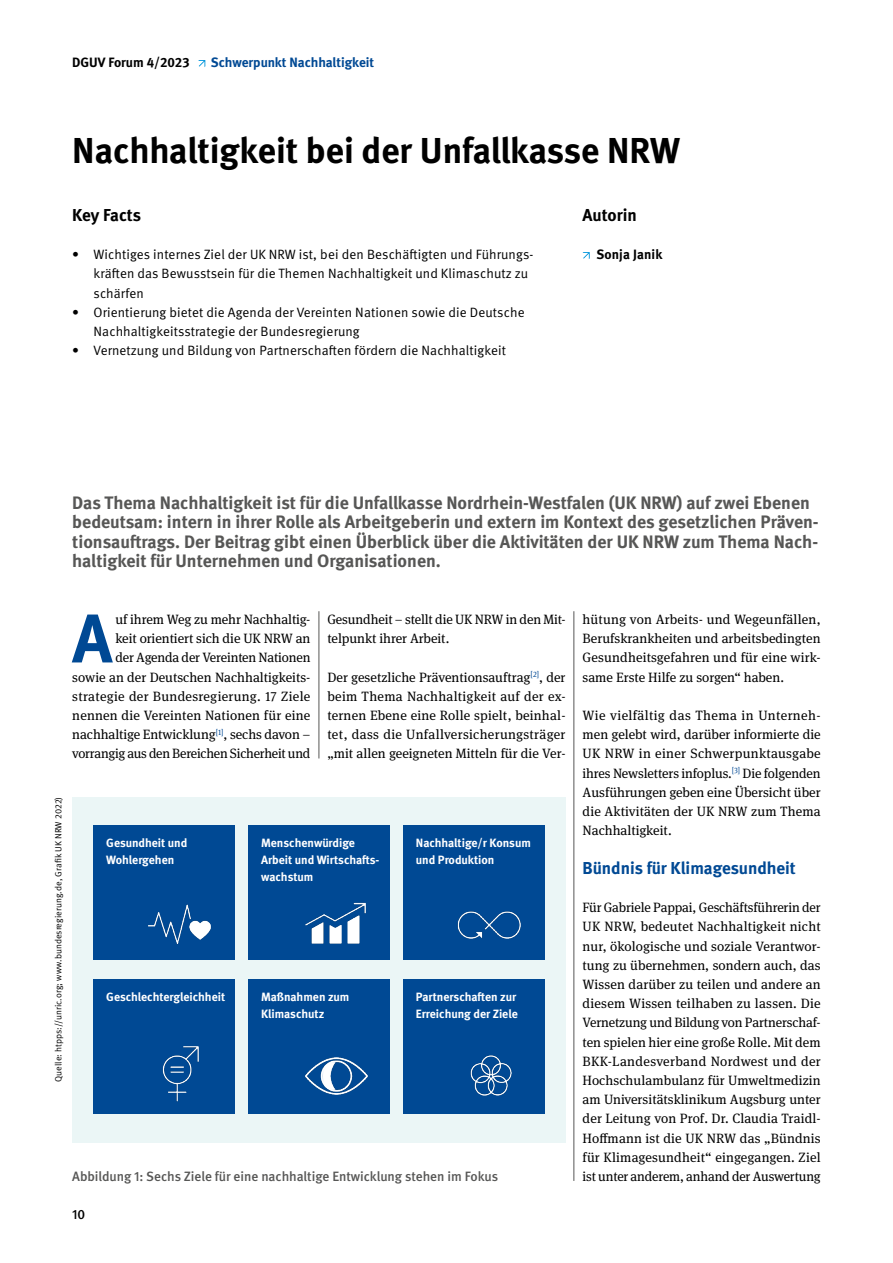
<style>
.page{position:relative;width:893px;height:1263px;background:#fff}
.page>*{position:absolute;margin:0;border:0;box-sizing:border-box;transform-origin:0 0}
.Fließtext_Initial_bo{font:700 68.7px "DGUV Meta";color:#004994}
.t1{font:700 36px "DGUV Meta";color:#000}
.Anleser_bold_12pt{font:700 18px/19.5px "DGUV Meta";color:#575756}
.t2{font:700 17.25px "DGUV Meta";letter-spacing:-.005em;color:#004994}
.t3{font:700 17.25px "DGUV Meta";color:#000}
.Fließtext_book_9pt{font:13.5px/19.2px "DGUV Meta Serif";color:#000;text-align:justify}
.Fließtext_Initial_bo-2{font:13.5px/19.2px "DGUV Meta Serif";letter-spacing:-.005em;color:#000;text-align:right}
.t4{font:13.5px/19.2px "DGUV Meta";letter-spacing:.01em;color:#000}
.t5{font:500 13.5px "DGUV Meta";color:#575756}
.Autoren_Name_bold_9p{font:700 13.5px "DGUV Meta";color:#000}
.t6{font:700 13.5px "DGUV Meta";color:#004994}
.t7{font:500 13.5px "DGUV Meta";color:#000}
.Headline_bold_24pt{font:700 12px/16.5px "DGUV Meta";color:#fff}
.t8{font:9px "DGUV Meta";letter-spacing:.01em;color:#000}
</style>
<div class="page">
<svg style="left:198px;top:60px;width:7px;height:7px"></svg>
<svg style="left:583px;top:252px;width:7px;height:7px"></svg>
<hr style="left:319px;top:611px;width:1px;height:147px;background:#575756">
<hr style="left:574px;top:611px;width:1px;height:570px;background:#575756">
<div style="left:72px;top:797px;width:494px;height:345px;background:#ebf6f6"></div>
<div style="left:94px;top:826px;width:141px;height:134px;background:#004994"></div>
<img style="left:148px;top:904px;width:63px;height:41px">
<div style="left:248px;top:826px;width:141px;height:134px;background:#004994"></div>
<img style="left:305px;top:902px;width:61px;height:42px">
<div style="left:403px;top:826px;width:141px;height:134px;background:#004994"></div>
<img style="left:457px;top:911px;width:64px;height:28px">
<div style="left:94px;top:979px;width:141px;height:135px;background:#004994"></div>
<img style="left:162px;top:1046px;width:37px;height:56px">
<div style="left:248px;top:979px;width:141px;height:135px;background:#004994"></div>
<img style="left:305px;top:1057px;width:63px;height:38px">
<div style="left:403px;top:979px;width:141px;height:135px;background:#004994"></div>
<img style="left:470px;top:1055px;width:42px;height:41px">
<p class="Autoren_Name_bold_9p" style="left:72px;top:54px;width:119px">DGUV Forum 4/2023</p>
<p class="t6" style="left:211px;top:54px;width:165px">Schwerpunkt Nachhaltigkeit</p>
<h3 class="t1" style="left:72px;top:129px;width:609px">Nachhaltigkeit bei der Unfallkasse NRW</h3>
<h4 class="t3" style="left:72px;top:205px;width:70px">Key Facts</h4>
<p class="t4" style="left:94px;top:245px;width:441px;text-indent:-21px">• Wichtiges internes Ziel der UK NRW ist, bei den Beschäftigten und Führungs&shy;kräften das Bewusstsein für die Themen Nachhaltigkeit und Klimaschutz zu schärfen</p>
<p class="t4" style="left:94px;top:303px;width:433px;text-indent:-21px">• Orientierung bietet die Agenda der Vereinten Nationen sowie die Deutsche<br>Nachhaltigkeitsstrategie der Bundesregierung</p>
<p class="t4" style="left:72px;top:341px;width:435px">• Vernetzung und Bildung von Partnerschaften fördern die Nachhaltigkeit</p>
<h4 class="t3" style="left:583px;top:205px;width:56px">Autorin</h4>
<p class="Autoren_Name_bold_9p" style="left:596px;top:246px;width:67px">Sonja Janik</p>
<p class="Anleser_bold_12pt" style="left:72px;top:493px;width:748px">Das Thema Nachhaltigkeit ist für die Unfallkasse Nordrhein-Westfalen (UK NRW) auf zwei Ebenen bedeutsam: intern in ihrer Rolle als Arbeitgeberin und extern im Kontext des gesetzlichen Präven&shy;tionsauftrags. Der Beitrag gibt einen Überblick über die Aktivitäten der UK NRW zum Thema Nach&shy;haltigkeit für Unternehmen und Organisationen.</p>
<p class="Fließtext_Initial_bo-2" style="left:72px;top:610px;width:240px">uf ihrem Weg zu mehr Nachhaltig-<br>keit orientiert sich die UK NRW an<br>der Agenda der Vereinten Nationen<br>sowie an der Deutschen Nachhaltigkeits&shy;strategie der Bundesregierung. 17 Ziele nennen die Vereinten Nationen für eine nachhaltige Entwicklung<sup>[1]</sup>, sechs davon – vorrangig aus den Bereichen Sicherheit und</p>
<p class="Fließtext_Initial_bo-2" style="left:327px;top:610px;width:240px;text-align:left">Gesundheit – stellt die UK NRW in den Mit&shy;telpunkt ihrer Arbeit.</p>
<p class="Fließtext_Initial_bo" style="left:72px;top:598px;width:42px">A</p>
<p class="Fließtext_book_9pt" style="left:327px;top:668px;width:240px">Der gesetzliche Präventionsauftrag<sup>[2]</sup>, der beim Thema Nachhaltigkeit auf der ex&shy;ternen Ebene eine Rolle spielt, beinhal&shy;tet, dass die Unfallversicherungsträger „mit allen geeigneten Mitteln für die Ver-</p>
<p class="t8" style="left:53px;top:1082px;width:287px;rotate:-90deg">Quelle: htpps://unric.org; www.bundesregierung.de, Grafik UK NRW 2022)</p>
<p class="Headline_bold_24pt" style="left:106px;top:835px;width:82px">Gesundheit und<br>Wohlergehen</p>
<p class="Headline_bold_24pt" style="left:261px;top:835px;width:119px">Menschenwürdige<br>Arbeit und Wirtschafts&shy;wachstum</p>
<p class="Headline_bold_24pt" style="left:416px;top:835px;width:116px">Nachhaltige/r Konsum und Produktion</p>
<p class="Headline_bold_24pt" style="left:106px;top:989px;width:120px">Geschlechtergleichheit</p>
<p class="Headline_bold_24pt" style="left:261px;top:989px;width:90px">Maßnahmen zum<br>Klimaschutz</p>
<p class="Headline_bold_24pt" style="left:416px;top:989px;width:103px">Partnerschaften zur<br>Erreichung der Ziele</p>
<p class="t5" style="left:72px;top:1168px;width:427px">Abbildung 1: Sechs Ziele für eine nachhaltige Entwicklung stehen im Fokus</p>
<p class="t7" style="left:72px;top:1207px;width:14px">10</p>
<p class="Fließtext_book_9pt" style="left:583px;top:610px;width:240px">hütung von Arbeits- und Wegeunfällen, Berufskrankheiten und arbeitsbedingten Gesundheitsgefahren und für eine wirk&shy;same Erste Hilfe zu sorgen“ haben.</p>
<p class="Fließtext_book_9pt" style="left:583px;top:706px;width:240px">Wie vielfältig das Thema in Unterneh&shy;men gelebt wird, darüber informierte die UK NRW in einer Schwerpunktausgabe ihres Newsletters infoplus.<sup>[3]</sup> Die folgenden Ausführungen geben eine Übersicht über die Aktivitäten der UK NRW zum Thema Nachhaltigkeit.</p>
<h4 class="t2" style="left:583px;top:857px;width:215px">Bündnis für Klimagesundheit</h4>
<p class="Fließtext_book_9pt" style="left:583px;top:898px;width:240px">Für Gabriele Pappai, Geschäftsführerin der UK NRW, bedeutet Nachhaltigkeit nicht nur, ökologische und soziale Verantwor&shy;tung zu übernehmen, sondern auch, das Wissen darüber zu teilen und andere an diesem Wissen teilhaben zu lassen. Die Vernetzung und Bildung von Partnerschaf&shy;ten spielen hier eine große Rolle. Mit dem BKK-Landesverband Nordwest und der Hochschulambulanz für Umweltmedizin am Universitätsklinikum Augsburg unter der Leitung von Prof. Dr. Claudia Traidl-Hoffmann ist die UK NRW das „Bündnis für Klimagesundheit“ eingegangen. Ziel ist unter anderem, anhand der Auswertung</p>
</div>
